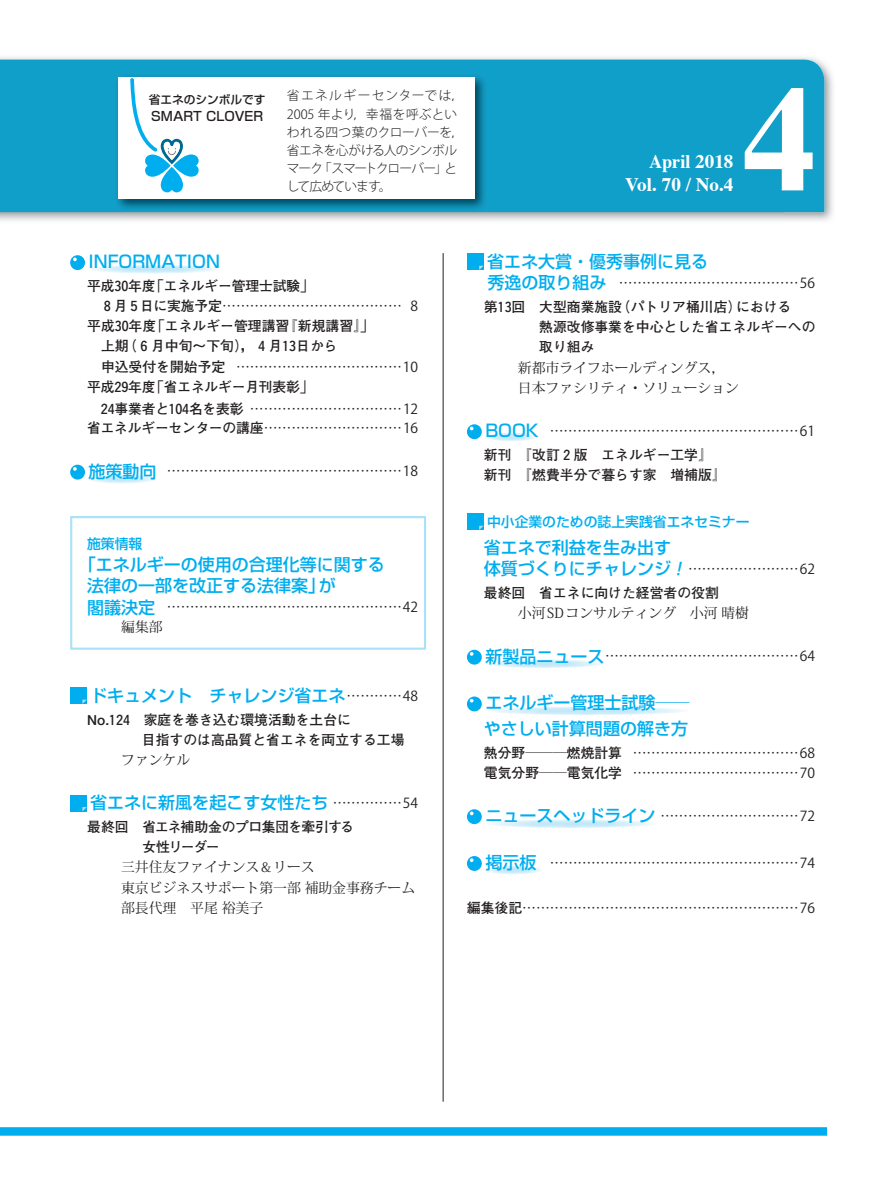
<style>
.page{position:relative;width:893px;height:1191px;background:#fff}
.page>*{position:absolute;margin:0;border:0;box-sizing:border-box;transform-origin:0 0}
.t1{font:700 148.8px "Times";color:#fff}
.t2{font:700 19.2px/23.4px "Times";color:#fff;text-align:right;scale:.95 1}
.t3{font:500 16.95px/21.3px "Shin Go Pro";color:#00aeef}
.t4{font:13.8px/20.2px "Koz Go Pro";color:#231f20}
.t5{font:700 13.8px/20.2px "Futo Go B101";color:#231f20}
.t6{font:13.8px/20.2px "Koz Min Pro";color:#231f20}
.t7{font:700 13.8px "Futo Go B101";letter-spacing:-.02em;color:#231f20}
.t8{font:700 13.8px/20.2px "Futo Go B101";letter-spacing:-.045em;color:#231f20}
.t9{font:500 13.8px "Shin Go Pro";color:#00aeef}
.t10{font:300 12.75px/18.1px "Koz Go Pro";letter-spacing:-.025em;color:#231f20}
.t11{font:500 12.75px "Shin Go Pro";color:#231f20}
.t12{font:500 11.7px "Shin Go Pro";color:#231f20}
.s1{font-family:"Futogo Num";font-weight:400}
.s2{font-family:"Futo Go B101";font-weight:700}
.s3{font-family:"Futogo Num"}
.s4{font-family:"Koz Go Pro";font-weight:400}
.s5{font-family:"Shin Go Pro";font-weight:500;font-size:16.95px;color:#00aeef}
.s6{font-family:"Koz Go Pro";font-weight:400;font-size:13.8px;color:#231f20}
</style>
<div class="page">
<img style="left:0;top:57px;width:833px;height:39px">
<img style="left:784px;top:96px;width:49px;height:125px">
<div style="left:0;top:60px;width:824px;height:152px;background:#109fc9"></div>
<hr style="left:443px;top:253px;width:1px;height:848px;background:#231f20">
<div style="left:467px;top:254px;width:16px;height:16px;background:#00aeef"></div>
<div style="left:467px;top:424px;width:15px;height:15px;background:#00aeef;border-radius:50%"></div>
<svg style="left:470px;top:426px;width:3px;height:4px"></svg>
<div style="left:467px;top:513px;width:16px;height:17px;background:#00aeef"></div>
<div style="left:467px;top:649px;width:15px;height:15px;background:#00aeef;border-radius:50%"></div>
<svg style="left:470px;top:652px;width:3px;height:4px"></svg>
<svg style="left:467px;top:696px;width:15px;height:15px"></svg>
<div style="left:467px;top:809px;width:15px;height:15px;background:#00aeef;border-radius:50%"></div>
<svg style="left:470px;top:811px;width:3px;height:4px"></svg>
<div style="left:467px;top:856px;width:15px;height:15px;background:#00aeef;border-radius:50%"></div>
<svg style="left:470px;top:858px;width:3px;height:4px"></svg>
<img style="left:114px;top:73px;width:373px;height:138px">
<div style="left:118px;top:78px;width:357px;height:121px;background:#fff"></div>
<svg style="left:130px;top:78px;width:69px;height:114px"></svg>
<div style="left:0;top:1127px;width:827px;height:8px;background:#00aeef"></div>
<div style="left:70px;top:255px;width:15px;height:15px;background:#00aeef;border-radius:50%"></div>
<svg style="left:73px;top:257px;width:4px;height:4px"></svg>
<div style="left:70px;top:465px;width:15px;height:14px;background:#00aeef;border-radius:50%"></div>
<svg style="left:73px;top:467px;width:4px;height:4px"></svg>
<div style="left:70px;top:687px;width:17px;height:17px;background:#00aeef"></div>
<svg style="left:82px;top:699px;width:5px;height:5px"></svg>
<div style="left:70px;top:795px;width:17px;height:16px;background:#00aeef"></div>
<svg style="left:82px;top:807px;width:5px;height:4px"></svg>
<div style="left:70px;top:516px;width:356px;height:133px;border:2px solid #aae0f9"></div>
<p class="t12" style="left:149px;top:90px;width:118px">省エネのシンボルです</p>
<p class="t11" style="left:151px;top:105px;width:113px">SMART CLOVER</p>
<p class="t10" style="left:287px;top:87px;width:179px">省エネルギーセンターでは，<br>2005 年より，幸福を呼ぶといわれる四つ葉のクローバーを，省エネを心がける人のシンボルマーク「スマートクローバー」として広めています。</p>
<h2 class="t2" style="left:625px;top:148px;width:115px">April 2018<br>Vol. 70 / No.4</h2>
<h1 class="t1" style="left:742px;top:-2px;width:76px">4</h1>
<p class="t3" style="left:89px;top:249px;width:133px">INFORMATION</p>
<p class="t5" style="left:87px;top:275px;width:229px">平成<span class="s1">30</span>年度「エネルギー管理士試験」</p>
<p class="t4" style="left:101px;top:296px;width:319px"><span class="s2">８月５日に実施予定</span> ………………………………… 8</p>
<p class="t5" style="left:101px;top:316px;width:274px;text-indent:-14px">平成<span class="s1">30</span>年度「エネルギー管理講習『新規講習』」上期（６月中旬～下旬），４月<span class="s1">13</span>日から</p>
<p class="t4" style="left:101px;top:357px;width:319px"><span class="s2">申込受付を開始予定</span> ………………………………10</p>
<p class="t5" style="left:87px;top:377px;width:228px">平成<span class="s1">29</span>年度「省エネルギー月刊表彰」</p>
<p class="t4" style="left:101px;top:399px;width:319px"><span class="s3">24</span><span class="s2">事業者と</span><span class="s3">104</span><span class="s2">名を表彰</span> ……………………………12</p>
<p class="t7" style="left:87px;top:420px;width:333px">省エネルギーセンターの講座 <span class="s4">…………………………16</span></p>
<p class="t4" style="left:89px;top:461px;width:331px"><span class="s5">施策動向</span> ……………………………………………18</p>
<p class="t9" style="left:87px;top:532px;width:57px">施策情報</p>
<p class="t3" style="left:87px;top:552px;width:299px;text-indent:-17px">　「エネルギーの使用の合理化等に関する法律の一部を改正する法律案」が</p>
<p class="t4" style="left:87px;top:597px;width:332px"><span class="s5">閣議決定</span> ……………………………………………42</p>
<p class="t6" style="left:121px;top:616px;width:43px">編集部</p>
<p class="t3" style="left:90px;top:683px;width:329px">ドキュメント　チャレンジ省エネ <span class="s6">…………48</span></p>
<p class="t5" style="left:142px;top:709px;width:264px;text-indent:-55px">No.<span class="s1">124</span> 家庭を巻き込む環境活動を土台に<br>目指すのは高品質と省エネを両立する工場</p>
<p class="t6" style="left:121px;top:749px;width:71px">ファンケル</p>
<p class="t3" style="left:90px;top:790px;width:329px">省エネに新風を起こす女性たち <span class="s6">……………54</span></p>
<p class="t8" style="left:142px;top:817px;width:213px;text-indent:-55px">最終回 省エネ補助金のプロ集団を牽引する女性リーダー</p>
<p class="t6" style="left:121px;top:856px;width:296px">三井住友ファイナンス＆リース<br>東京ビジネスサポート第一部 補助金事務チーム部長代理　平尾 裕美子</p>
<p class="t3" style="left:487px;top:249px;width:223px">省エネ大賞・優秀事例に見る</p>
<p class="t4" style="left:487px;top:273px;width:329px"><span class="s5">秀逸の取り組み</span> …………………………………56</p>
<p class="t5" style="left:539px;top:297px;width:278px;text-indent:-55px">第<span class="s1">13</span>回 大型商業施設（パトリア桶川店）における<br>熱源改修事業を中心とした省エネルギーへの取り組み</p>
<p class="t6" style="left:518px;top:357px;width:223px">新都市ライフホールディングス，日本ファシリティ・ソリューション</p>
<p class="t4" style="left:485px;top:421px;width:331px"><span class="s5">BOOK</span> ………………………………………………61</p>
<p class="t5" style="left:484px;top:445px;width:243px">新刊『改訂２版 エネルギー工学』新刊『燃費半分で暮らす家 増補版』</p>
<p class="t9" style="left:487px;top:510px;width:264px">中小企業のための誌上実践省エネセミナー</p>
<p class="t3" style="left:484px;top:535px;width:332px">省エネで利益を生み出す<br>体質づくりにチャレンジ! <span class="s6">……………………62</span></p>
<p class="t5" style="left:484px;top:583px;width:236px">最終回 省エネに向けた経営者の役割</p>
<p class="t6" style="left:518px;top:602px;width:233px">小河SDコンサルティング　小河 晴樹</p>
<p class="t4" style="left:485px;top:646px;width:331px"><span class="s5">新製品ニュース</span> ……………………………………64</p>
<p class="t3" style="left:467px;top:688px;width:224px;line-height:25.5px;text-align:right">エネルギー管理士試験──　やさしい計算問題の解き方</p>
<p class="t4" style="left:484px;top:743px;width:332px"><span class="s2">熱分野───燃焼計算</span> ………………………………68<span class="s2">電気分野──電気化学</span> ………………………………70</p>
<p class="t4" style="left:485px;top:806px;width:331px"><span class="s5">ニュースヘッドライン</span> …………………………72</p>
<p class="t4" style="left:485px;top:853px;width:331px"><span class="s5">掲示板</span> ………………………………………………74</p>
<p class="t4" style="left:467px;top:898px;width:350px"><span class="s2">編集後記</span>……………………………………………………76</p>
</div>
